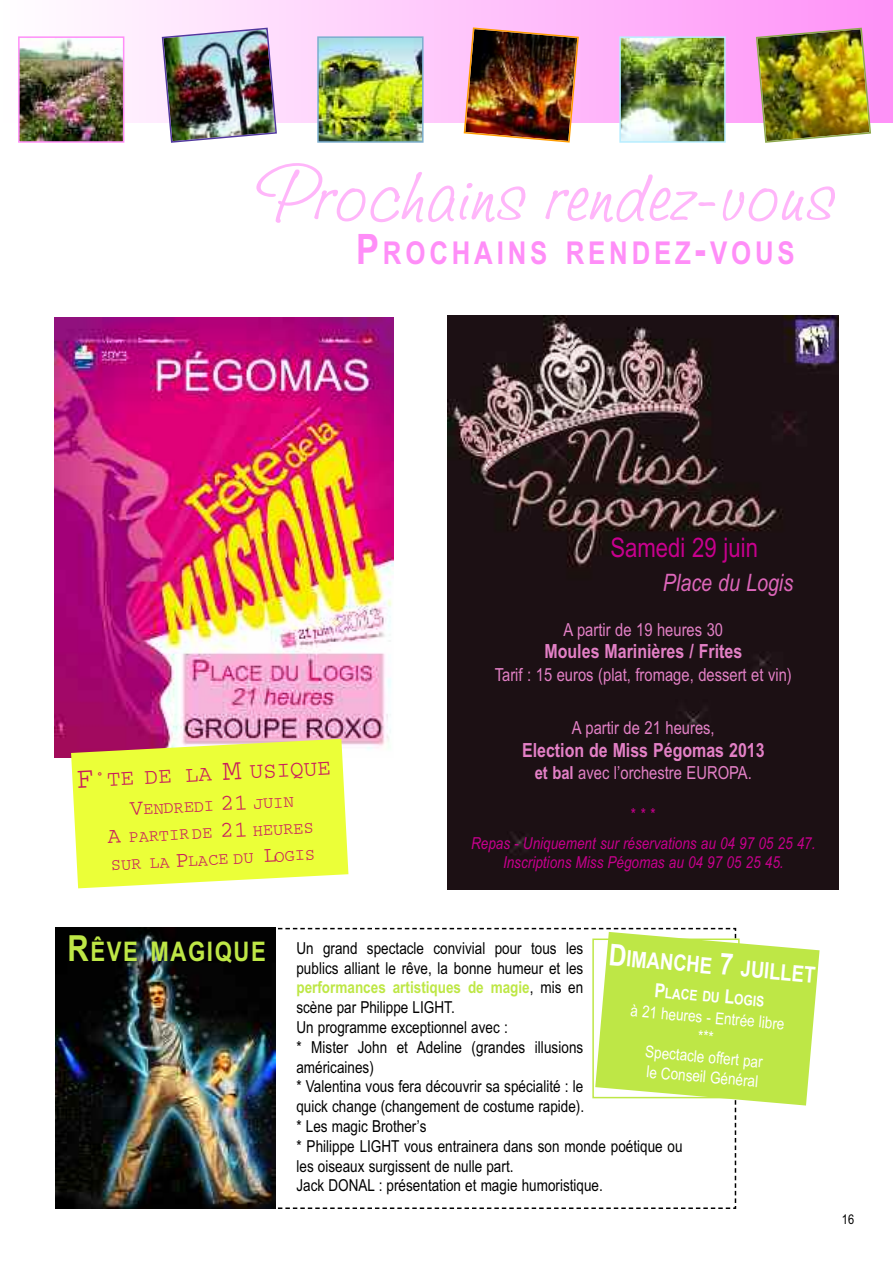
<style>
.page{position:relative;width:893px;height:1263px;background:#fff}
.page>*{position:absolute;margin:0;border:0;box-sizing:border-box;transform-origin:0 0}
.t1{font:700 31.5px "Arial Narrow";letter-spacing:.12em;color:#ff8ef8}
.t2{font:27px "Arial Narrow";color:#c7008d}
.t3{font:italic 24px "Arial Narrow";color:#dd66ba}
.t4{font:700 22.5px "Arial Narrow";color:#fff}
.t5{font:22.5px "Courier";color:#c81b5d}
.t6{font:700 19.5px "Arial Narrow";color:#e380c6}
.t7{font:18px "Arial Narrow";color:#e380c6}
.t8{font:16.8px/27px "Courier";color:#c81b5d;text-align:center}
.t9{font:16.5px/19.8px "Arial Narrow";color:#000}
.t10{font:italic 16.5px/19.8px "Arial Narrow";color:#c7008d;text-align:center}
.t11{font:16.5px/19.8px "Arial Narrow";color:#fff;text-align:center}
.t12{font:16.5px "Arial Narrow";color:#c7008d}
.t13{font:700 14.7px "Arial Narrow";color:#fff}
.t14{font:13.5px "Arial Narrow";color:#000}
.s1{font-size:42px}
.s2{font-size:30px}
.s3{font-size:22.5px}
.s4{font-weight:700}
.s5{font-weight:700;font-size:36px;color:#bee746}
.s6{font-weight:700;font-size:27px;color:#bee746}
.s7{font-weight:700;color:#bee746}
.s8{font-size:19.5px}
</style>
<div class="page">
<div style="left:3px;top:0;width:890px;height:122px;background:linear-gradient(to right,#fffeff,#ff91f8)"></div>
<img style="left:21px;top:39px;width:100px;height:101px">
<div style="left:18px;top:36px;width:106px;height:107px;border:2px solid #ff8ef8"></div>
<img style="left:161px;top:27px;width:117px;height:116px">
<img style="left:320px;top:39px;width:101px;height:101px">
<div style="left:317px;top:36px;width:107px;height:107px;border:2px solid #7caece"></div>
<img style="left:463px;top:27px;width:117px;height:116px">
<img style="left:622px;top:39px;width:101px;height:101px">
<div style="left:619px;top:36px;width:107px;height:107px;border:2px solid #b8eeff"></div>
<img style="left:755px;top:27px;width:117px;height:116px">
<svg style="left:256px;top:163px;width:167px;height:60px"></svg>
<img style="left:448px;top:316px;width:391px;height:574px">
<img style="left:54px;top:317px;width:339px;height:440px">
<svg style="left:71px;top:739px;width:277px;height:149px"></svg>
<img style="left:55px;top:927px;width:764px;height:282px">
<h1 class="t1" style="left:356px;top:235px;width:440px"><span class="s1">P</span>ROCHAINS RENDEZ<span class="s1">-</span>VOUS</h1>
<h3 class="t5" style="left:76px;top:773px;width:256px;rotate:-3deg"><span class="s2">F</span>˚TE DE LA <span class="s2">M</span> USIQUE</h3>
<p class="t8" style="left:105px;top:799px;width:208px;rotate:-3deg"><span class="s3">V</span>ENDREDI <span class="s3">21</span> JUIN<br><span class="s3">A</span> PARTIR DE <span class="s3">21</span> HEURES<br>SUR LA <span class="s3">P</span>LACE DU <span class="s3">L</span>OGIS</p>
<h2 class="t2" style="left:610px;top:532px;width:149px">Samedi 29 juin</h2>
<h3 class="t3" style="left:663px;top:568px;width:132px">Place du Logis</h3>
<p class="t7" style="left:563px;top:619px;width:161px">A partir de 19 heures 30</p>
<p class="t6" style="left:544px;top:640px;width:199px">Moules Marinières / Frites</p>
<p class="t7" style="left:495px;top:664px;width:299px">Tarif : 15 euros (plat, fromage, dessert et vin)</p>
<p class="t7" style="left:572px;top:717px;width:144px">A partir de 21 heures,</p>
<p class="t6" style="left:522px;top:739px;width:244px">Election de Miss Pégomas 2013</p>
<p class="t7" style="left:535px;top:762px;width:219px"><span class="s4">et bal</span> avec l’orchestre EUROPA.</p>
<p class="t12" style="left:631px;top:804px;width:26px">***</p>
<p class="t10" style="left:471px;top:833px;width:346px">Repas - Uniquement sur réservations au 04 97 05 25 47.<br>Inscriptions Miss Pégomas au 04 97 05 25 45.</p>
<p class="t9" style="left:296px;top:938px;width:388px;text-indent:-229px"><span class="s5">R</span><span class="s6">ÊVE MAGIQUE</span> Un grand spectacle convivial pour tous les<br>publics alliant le rêve, la bonne humeur et les<br><span class="s7">performances artistiques de magie</span>, mis en<br>scène par Philippe LIGHT.<br>Un programme exceptionnel avec :<br>* Mister John et Adeline (grandes illusions<br>américaines)<br>* Valentina vous fera découvrir sa spécialité : le<br>quick change (changement de costume rapide).<br>* Les magic Brother’s<br>* Philippe LIGHT vous entrainera dans son monde poétique ou les oiseaux surgissent de nulle part.<br>Jack DONAL : présentation et magie humoristique.</p>
<h3 class="t4" style="left:610px;top:944px;width:209px;rotate:5deg"><span class="s2">D</span>IMANCHE <span class="s2">7</span> JUILLET</h3>
<p class="t13" style="left:655px;top:983px;width:112px;rotate:5deg"><span class="s8">P</span>LACE DU <span class="s8">L</span>OGIS</p>
<p class="t11" style="left:631px;top:1001px;width:156px;rotate:5deg">à 21 heures - Entrée libre ***<br>Spectacle offert par<br>le Conseil Général</p>
<p class="t14" style="left:842px;top:1212px;width:14px">16</p>
</div>
